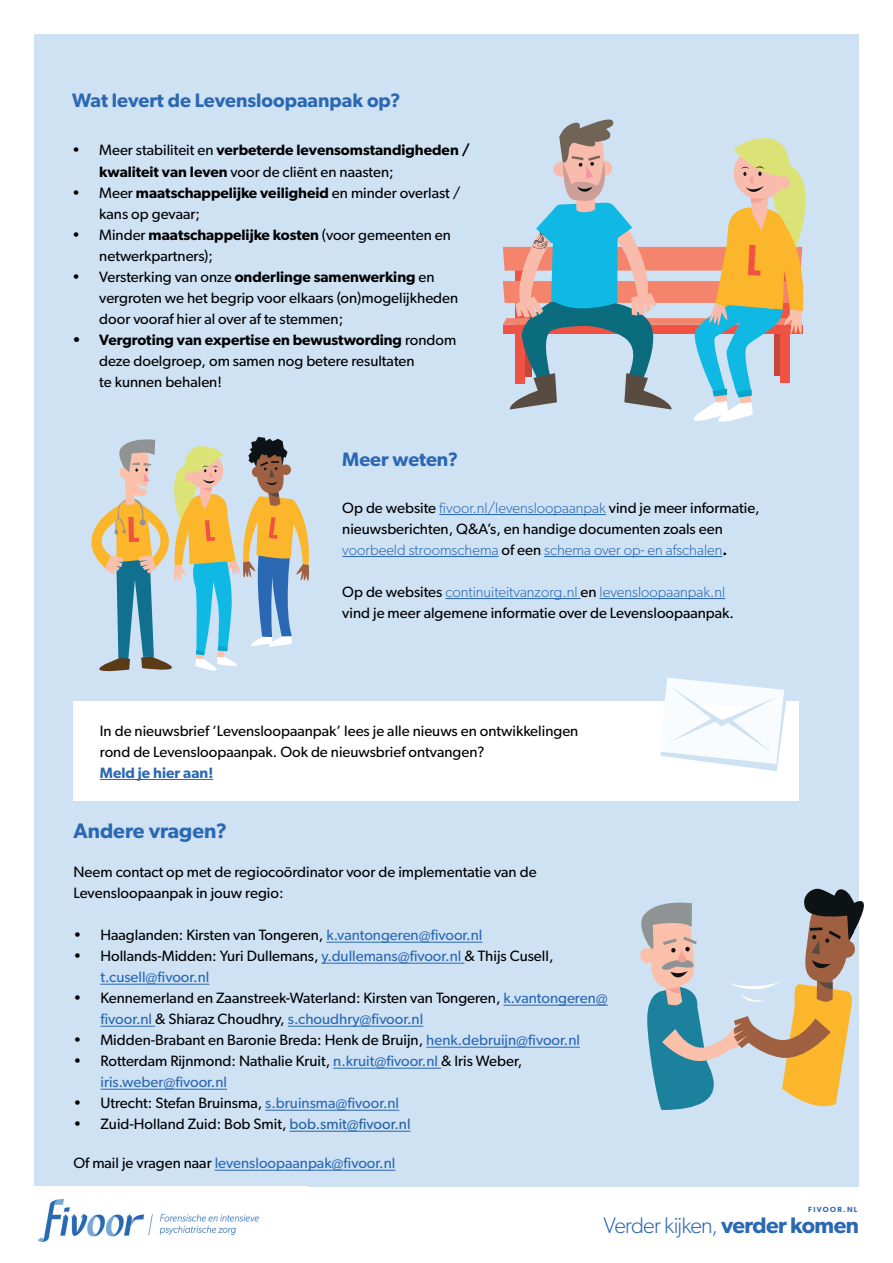
<style>
.page{position:relative;width:893px;height:1263px;background:#fff}
.page>*{position:absolute;margin:0;border:0;box-sizing:border-box;transform-origin:0 0}
.t1{font:300 22.5px "Gibson";letter-spacing:-.035em;color:#2b68b3}
.t2{font:600 21px "Gibson";color:#2b68b3}
.t3{font:600 19.5px "Gibson";color:#2b68b3}
.t4{font:15px/21px "Gibson";color:#000001}
.t5{font:600 15px/22.5px "Gibson";color:#000001}
.t6{font:15px "Gibson";color:#2b68b3}
.t7{font:600 15px "Gibson";color:#2b68b3}
.t8{font:600 7.5px "Gibson";letter-spacing:.175em;color:#2b68b3}
.s1{font-weight:400}
.s2{font-weight:600}
.s3{font-weight:300;color:#2b68b3}
.s4{color:#2b68b3}
.s5{color:#2763a1}
.s6{color:#000001}
</style>
<div class="page">
<div style="left:34px;top:34px;width:825px;height:1152px;background:#cee2f4"></div>
<hr style="left:439px;top:514px;width:167px;height:1px;background:#2b68b3">
<hr style="left:342px;top:556px;width:157px;height:1px;background:#2b68b3">
<hr style="left:544px;top:556px;width:178px;height:1px;background:#2b68b3">
<hr style="left:445px;top:598px;width:135px;height:1px;background:#2b68b3">
<hr style="left:600px;top:598px;width:125px;height:1px;background:#2b68b3">
<svg style="left:91px;top:437px;width:218px;height:235px"></svg>
<svg style="left:640px;top:888px;width:224px;height:222px"></svg>
<div style="left:73px;top:701px;width:726px;height:99px;background:#fff"></div>
<hr style="left:100px;top:779px;width:113px;height:1px;background:#2b68b3">
<svg style="left:660px;top:677px;width:126px;height:94px"></svg>
<img style="left:37px;top:1198px;width:222px;height:44px">
<hr style="left:326px;top:942px;width:156px;height:1px;background:#2b68b3">
<hr style="left:322px;top:963px;width:142px;height:1px;background:#2b68b3">
<hr style="left:100px;top:984px;width:109px;height:1px;background:#2b68b3">
<hr style="left:503px;top:1005px;width:105px;height:1px;background:#2b68b3">
<hr style="left:100px;top:1026px;width:55px;height:1px;background:#2b68b3">
<hr style="left:288px;top:1026px;width:135px;height:1px;background:#2b68b3">
<hr style="left:426px;top:1047px;width:154px;height:1px;background:#2b68b3">
<hr style="left:333px;top:1068px;width:108px;height:1px;background:#2b68b3">
<hr style="left:100px;top:1089px;width:127px;height:1px;background:#2b68b3">
<hr style="left:265px;top:1110px;width:134px;height:1px;background:#2b68b3">
<hr style="left:289px;top:1131px;width:122px;height:1px;background:#2763a1">
<hr style="left:215px;top:1170px;width:180px;height:1px;background:#2b68b3">
<svg style="left:503px;top:119px;width:303px;height:303px"></svg>
<h3 class="t3" style="left:72px;top:88px;width:330px">Wat levert de Levensloopaanpak op?</h3>
<p class="t5" style="left:99px;top:138px;width:372px;text-indent:-27px"><span class="s1">• Meer stabiliteit en</span> verbeterde levensomstandigheden / kwaliteit van leven <span class="s1">voor de cliënt en naasten;</span></p>
<p class="t4" style="left:99px;top:182px;width:363px;text-indent:-27px">• Meer <span class="s2">maatschappelijke veiligheid</span> en minder overlast / kans op gevaar;</p>
<p class="t4" style="left:99px;top:224px;width:353px;text-indent:-27px">• Minder <span class="s2">maatschappelijke kosten</span> (voor gemeenten en netwerkpartners);</p>
<p class="t4" style="left:99px;top:266px;width:360px;text-indent:-27px">• Versterking van onze <span class="s2">onderlinge samenwerking</span> en vergroten we het begrip voor elkaars (on)mogelijkheden door vooraf hier al over af te stemmen;</p>
<p class="t4" style="left:99px;top:329px;width:358px;text-indent:-27px"><span class="s2">• Vergroting van expertise en bewustwording</span> rondom deze doelgroep, om samen nog betere resultaten<br>te kunnen behalen!</p>
<h3 class="t3" style="left:342px;top:448px;width:117px">Meer weten?</h3>
<p class="t4" style="left:342px;top:497px;width:419px">Op de website <span class="s3">fivoor.nl/levensloopaanpak</span> vind je meer informatie, nieuwsberichten, Q&amp;A’s, en handige documenten zoals een <span class="s3">voorbeeld stroomschema</span> of een <span class="s3">schema over op- en afschalen</span><span class="s2">.</span></p>
<p class="t4" style="left:342px;top:581px;width:393px">Op de websites <span class="s3">continuiteitvanzorg.nl</span> en <span class="s3">levensloopaanpak.nl </span>vind je meer algemene informatie over de Levensloopaanpak.</p>
<p class="t4" style="left:100px;top:720px;width:480px">In de nieuwsbrief ‘Levensloopaanpak’ lees je alle nieuws en ontwikkelingen rond de Levensloopaanpak. Ook de nieuwsbrief ontvangen?</p>
<p class="t7" style="left:100px;top:764px;width:115px">Meld je hier aan!</p>
<h2 class="t2" style="left:73px;top:818px;width:155px">Andere vragen?</h2>
<p class="t4" style="left:73px;top:861px;width:465px">Neem contact op met de regiocoördinator voor de implementatie van de<br>Levensloopaanpak in jouw regio:</p>
<p class="t4" style="left:73px;top:924px;width:410px">• Haaglanden: Kirsten van Tongeren, <span class="s4">k.vantongeren@fivoor.nl</span></p>
<p class="t4" style="left:100px;top:945px;width:455px;text-indent:-27px">• Hollands-Midden: Yuri Dullemans, <span class="s4">y.dullemans@fivoor.nl</span> &amp; Thijs Cusell, <span class="s4">t.cusell@fivoor.nl</span></p>
<p class="t4" style="left:100px;top:987px;width:509px;text-indent:-27px">• Kennemerland en Zaanstreek-Waterland: Kirsten van Tongeren, <span class="s4">k.vantongeren@ fivoor.nl</span> &amp; Shiaraz Choudhry, <span class="s4">s.choudhry@fivoor.nl</span></p>
<p class="t4" style="left:73px;top:1029px;width:508px">• Midden-Brabant en Baronie Breda: Henk de Bruijn, <span class="s4">henk.debruijn@fivoor.nl</span></p>
<p class="t4" style="left:100px;top:1050px;width:423px;text-indent:-27px">• Rotterdam Rijnmond: Nathalie Kruit, <span class="s4">n.kruit@fivoor.nl</span> &amp; Iris Weber, <span class="s4">iris.weber@fivoor.nl</span></p>
<p class="t4" style="left:73px;top:1092px;width:327px">• Utrecht: Stefan Bruinsma, <span class="s4">s.bruinsma@fivoor.nl</span></p>
<p class="t4" style="left:73px;top:1113px;width:339px">• Zuid-Holland Zuid: Bob Smit, <span class="s5">bob.smit@fivoor.nl</span></p>
<p class="t6" style="left:73px;top:1154px;width:323px"><span class="s6">Of mail je vragen naar</span> levensloopaanpak@fivoor.nl</p>
<p class="t8" style="left:808px;top:1205px;width:51px">FIVOOR.NL</p>
<h1 class="t1" style="left:603px;top:1211px;width:257px">Verder kijken, <span class="s2">verder komen</span></h1>
</div>
